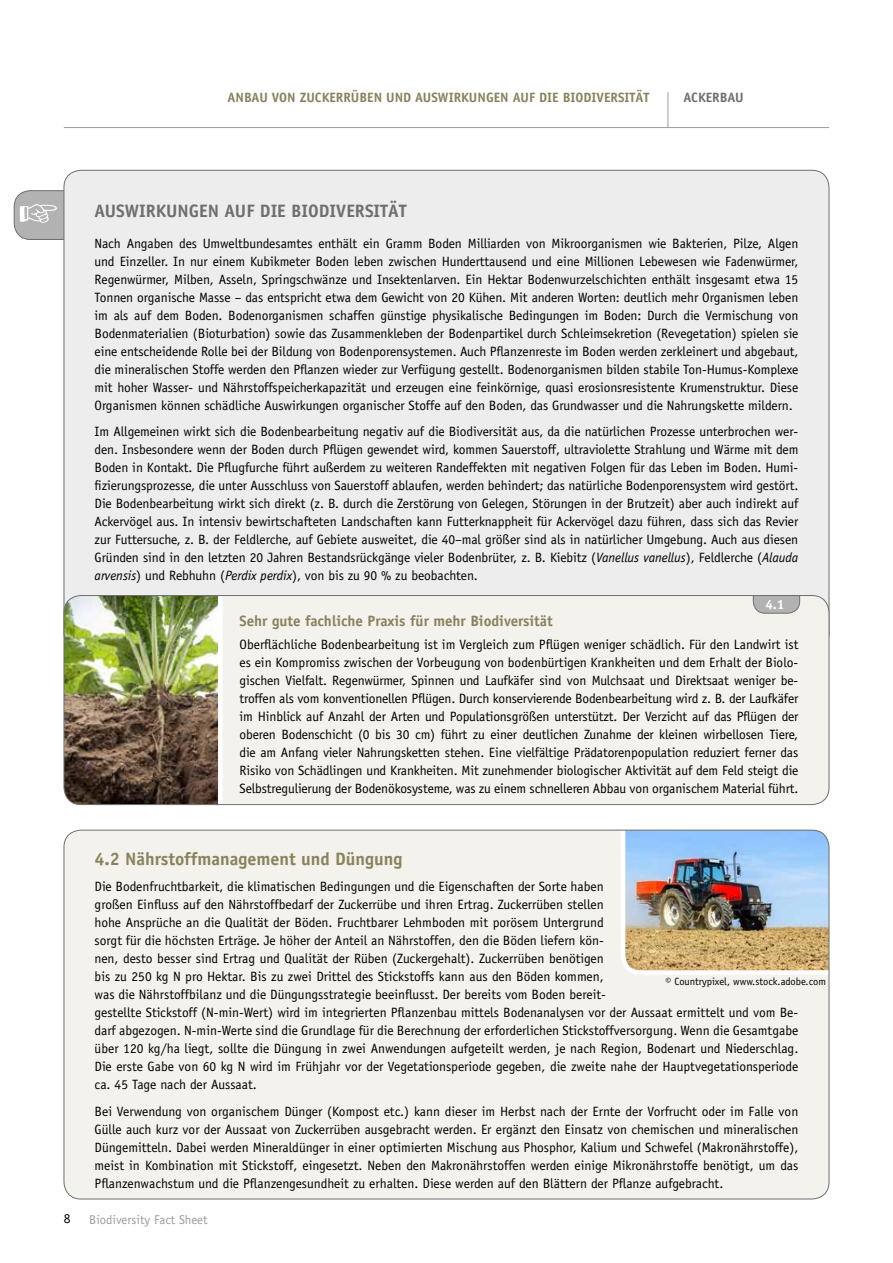
<style>
.page{position:relative;width:893px;height:1263px;background:#fff}
.page>*{position:absolute;margin:0;border:0;box-sizing:border-box;transform-origin:0 0}
.t1{font:700 18px "Officina Sans";color:#89825c}
.t2{font:700 18px "Officina Sans";color:#706f6f}
.t3{font:700 15px "Officina Sans";color:#89825c}
.t4{font:13.5px/18px "Officina Sans";color:#000;text-align:justify}
.t5{font:700 13.5px "Officina Sans";color:#89825c}
.t6{font:700 13.5px "Officina Sans";color:#706f6f}
.t7{font:700 13.5px "Officina Sans";color:#fff}
.t8{font:12.75px "Officina Sans";color:#9d9d9c}
.t9{font:10.5px "Officina Sans";color:#000}
.s1{font-style:italic}
</style>
<div class="page">
<div style="left:14px;top:191px;width:89px;height:48px;background:#b3b2b2;border-radius:16px"></div>
<div style="left:14px;top:190px;width:89px;height:50px;border:1px solid #706f6f;border-radius:16px"></div>
<svg style="left:20px;top:204px;width:37px;height:19px"></svg>
<div style="left:64px;top:170px;width:765px;height:480px;background:#ededed;border-radius:17px"></div>
<div style="left:64px;top:595px;width:765px;height:209px;background:#f3f2ed;border-radius:17px"></div>
<svg style="left:753px;top:597px;width:47px;height:16px"></svg>
<img style="left:64px;top:595px;width:158px;height:209px">
<div style="left:64px;top:595px;width:765px;height:210px;border:1px solid #706f6f;border-radius:17px"></div>
<hr style="left:668px;top:92px;width:1px;height:36px;background:#9d9d9c">
<hr style="left:64px;top:127px;width:765px;height:1px;background:#9d9d9c">
<div style="left:64px;top:830px;width:765px;height:369px;background:#f3f2ed;border-radius:17px"></div>
<img style="left:621px;top:830px;width:208px;height:145px">
<p class="t5" style="left:228px;top:89px;width:423px">ANBAU VON ZUCKERRÜBEN UND AUSWIRKUNGEN AUF DIE BIODIVERSITÄT</p>
<p class="t6" style="left:684px;top:89px;width:62px">ACKERBAU</p>
<h1 class="t2" style="left:95px;top:200px;width:314px">AUSWIRKUNGEN AUF DIE BIODIVERSITÄT</h1>
<p class="t4" style="left:95px;top:234px;width:705px">Nach Angaben des Umweltbundesamtes enthält ein Gramm Boden Milliarden von Mikroorganismen wie Bakterien, Pilze, Algen und Einzeller. In nur einem Kubikmeter Boden leben zwischen Hunderttausend und eine Millionen Lebewesen wie Fadenwürmer, Regenwürmer, Milben, Asseln, Springschwänze und Insektenlarven. Ein Hektar Bodenwurzelschichten enthält insgesamt etwa 15<br>Tonnen organische Masse – das entspricht etwa dem Gewicht von 20 Kühen. Mit anderen Worten: deutlich mehr Organismen leben im als auf dem Boden. Bodenorganismen schaffen günstige physikalische Bedingungen im Boden: Durch die Vermischung von Bodenmaterialien (Bioturbation) sowie das Zusammenkleben der Bodenpartikel durch Schleimsekretion (Revegetation) spielen sie eine entscheidende Rolle bei der Bildung von Bodenporensystemen. Auch Pflanzenreste im Boden werden zerkleinert und abgebaut, die mineralischen Stoffe werden den Pflanzen wieder zur Verfügung gestellt. Bodenorganismen bilden stabile Ton-Humus-Komplexe mit hoher Wasser- und Nährstoffspeicherkapazität und erzeugen eine feinkörnige, quasi erosionsresistente Krumenstruktur. Diese Organismen können schädliche Auswirkungen organischer Stoffe auf den Boden, das Grundwasser und die Nahrungskette mildern.</p>
<p class="t4" style="left:95px;top:423px;width:705px">Im Allgemeinen wirkt sich die Bodenbearbeitung negativ auf die Biodiversität aus, da die natürlichen Prozesse unterbrochen wer&shy;den. Insbesondere wenn der Boden durch Pflügen gewendet wird, kommen Sauerstoff, ultraviolette Strahlung und Wärme mit dem Boden in Kontakt. Die Pflugfurche führt außerdem zu weiteren Randeffekten mit negativen Folgen für das Leben im Boden. Humi&shy;fizierungsprozesse, die unter Ausschluss von Sauerstoff ablaufen, werden behindert; das natürliche Bodenporensystem wird gestört.<br>Die Bodenbearbeitung wirkt sich direkt (z. B. durch die Zerstörung von Gelegen, Störungen in der Brutzeit) aber auch indirekt auf Ackervögel aus. In intensiv bewirtschafteten Landschaften kann Futterknappheit für Ackervögel dazu führen, dass sich das Revier zur Futtersuche, z. B. der Feldlerche, auf Gebiete ausweitet, die 40–mal größer sind als in natürlicher Umgebung. Auch aus diesen Gründen sind in den letzten 20 Jahren Bestandsrückgänge vieler Bodenbrüter, z. B. Kiebitz (<span class="s1">Vanellus vanellus</span>), Feldlerche (<span class="s1">Alauda arvensis</span>) und Rebhuhn (<span class="s1">Perdix perdix</span>), von bis zu 90 % zu beobachten.</p>
<p class="t7" style="left:765px;top:596px;width:21px">4.1</p>
<p class="t3" style="left:240px;top:612px;width:315px">SEHR GUTE FACHLICHE PRAXIS FÜR MEHR BIODIVERSITÄT</p>
<p class="t4" style="left:240px;top:635px;width:560px">Oberflächliche Bodenbearbeitung ist im Vergleich zum Pflügen weniger schädlich. Für den Landwirt ist es ein Kompromiss zwischen der Vorbeugung von bodenbürtigen Krankheiten und dem Erhalt der Biolo&shy;gischen Vielfalt. Regenwürmer, Spinnen und Laufkäfer sind von Mulchsaat und Direktsaat weniger be&shy;troffen als vom konventionellen Pflügen. Durch konservierende Bodenbearbeitung wird z. B. der Laufkäfer im Hinblick auf Anzahl der Arten und Populationsgrößen unterstützt. Der Verzicht auf das Pflügen der oberen Bodenschicht (0 bis 30 cm) führt zu einer deutlichen Zunahme der kleinen wirbellosen Tiere, die am Anfang vieler Nahrungsketten stehen. Eine vielfältige Prädatorenpopulation reduziert ferner das Risiko von Schädlingen und Krankheiten. Mit zunehmender biologischer Aktivität auf dem Feld steigt die Selbstregulierung der Bodenökosysteme, was zu einem schnelleren Abbau von organischem Material führt.</p>
<h1 class="t1" style="left:95px;top:847px;width:309px">4.2 NÄHRSTOFFMANAGEMENT UND DÜNGUNG</h1>
<p class="t4" style="left:95px;top:878px;width:705px;text-align:left">Die Bodenfruchtbarkeit, die klimatischen Bedingungen und die Eigenschaften der Sorte haben<br>großen Einfluss auf den Nährstoffbedarf der Zuckerrübe und ihren Ertrag. Zuckerrüben stellen<br>hohe Ansprüche an die Qualität der Böden. Fruchtbarer Lehmboden mit porösem Untergrund<br>sorgt für die höchsten Erträge. Je höher der Anteil an Nährstoffen, den die Böden liefern kön-<br>nen, desto besser sind Ertrag und Qualität der Rüben (Zuckergehalt). Zuckerrüben benötigen<br>bis zu 250 kg N pro Hektar. Bis zu zwei Drittel des Stickstoffs kann aus den Böden kommen,<br>was die Nährstoffbilanz und die Düngungsstrategie beeinflusst. Der bereits vom Boden bereit-<br>gestellte Stickstoff (N-min-Wert) wird im integrierten Pflanzenbau mittels Bodenanalysen vor der Aussaat ermittelt und vom Be&shy;darf abgezogen. N-min-Werte sind die Grundlage für die Berechnung der erforderlichen Stickstoffversorgung. Wenn die Gesamtgabe über 120 kg/ha liegt, sollte die Düngung in zwei Anwendungen aufgeteilt werden, je nach Region, Bodenart und Niederschlag.<br>Die erste Gabe von 60 kg N wird im Frühjahr vor der Vegetationsperiode gegeben, die zweite nahe der Hauptvegetationsperiode ca. 45 Tage nach der Aussaat.</p>
<p class="t4" style="left:95px;top:1102px;width:705px">Bei Verwendung von organischem Dünger (Kompost etc.) kann dieser im Herbst nach der Ernte der Vorfrucht oder im Falle von Gülle auch kurz vor der Aussaat von Zuckerrüben ausgebracht werden. Er ergänzt den Einsatz von chemischen und mineralischen Düngemitteln. Dabei werden Mineraldünger in einer optimierten Mischung aus Phosphor, Kalium und Schwefel (Makronährstoffe), meist in Kombination mit Stickstoff, eingesetzt. Neben den Makronährstoffen werden einige Mikronährstoffe benötigt, um das Pflanzenwachstum und die Pflanzengesundheit zu erhalten. Diese werden auf den Blättern der Pflanze aufgebracht.</p>
<p class="t9" style="left:665px;top:975px;width:162px">© Countrypixel, www.stock.adobe.com</p>
<p class="t4" style="left:64px;top:1209px;width:8px">8</p>
<p class="t8" style="left:89px;top:1212px;width:120px">Biodiversity Fact Sheet</p>
</div>
